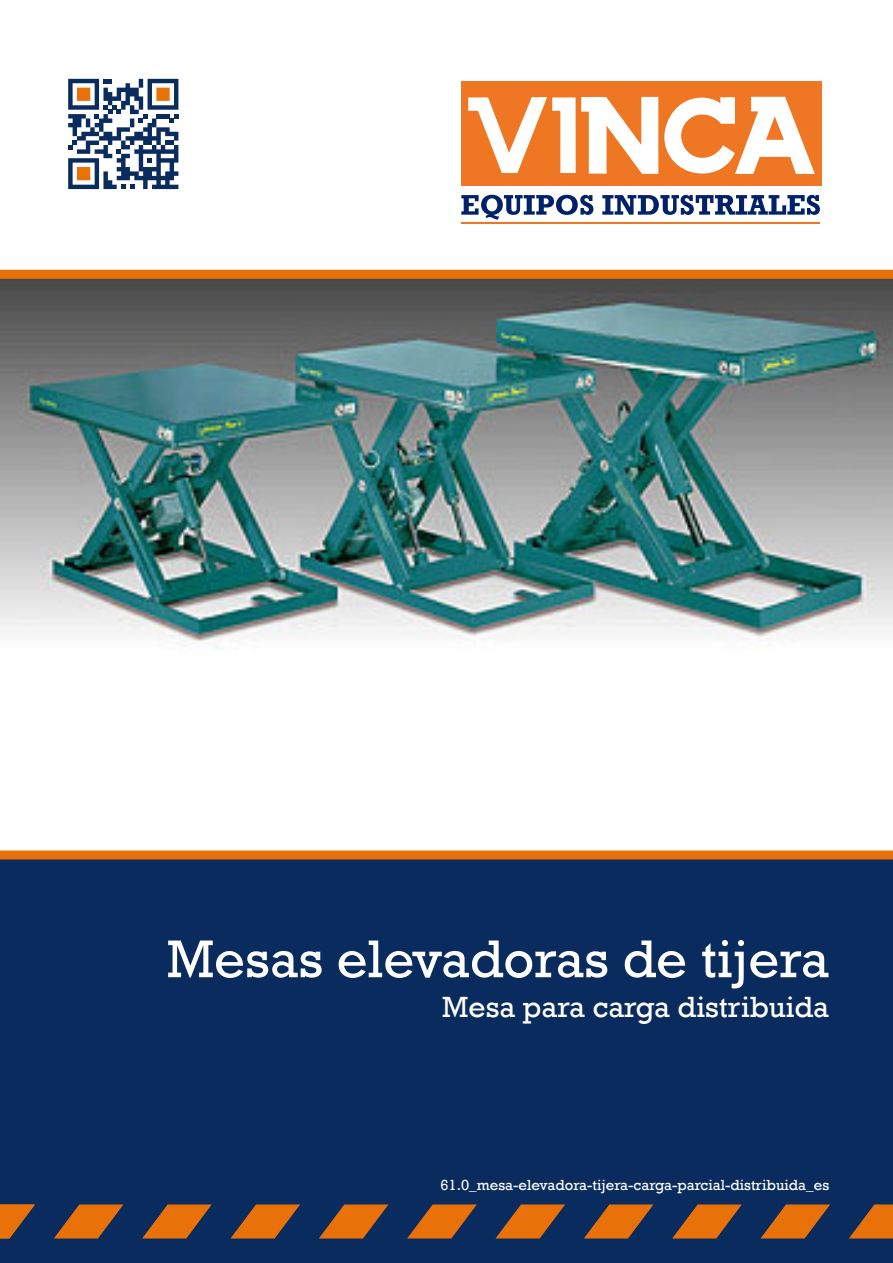
<style>
.page{position:relative;width:893px;height:1263px;background:#fff}
.page>*{position:absolute;margin:0;border:0;box-sizing:border-box;transform-origin:0 0}
.t1{font:54px "Rockwell";color:#fff}
.t2{font:30px "Rockwell";color:#fff}
.t3{font:15px "Rockwell";color:#fff}
</style>
<div class="page">
<div style="left:0;top:859px;width:893px;height:404px;background:#092b5e"></div>
<svg style="left:0;top:1204px;width:35px;height:34px"></svg>
<svg style="left:54px;top:1204px;width:69px;height:34px"></svg>
<svg style="left:142px;top:1204px;width:70px;height:34px"></svg>
<svg style="left:231px;top:1204px;width:69px;height:34px"></svg>
<svg style="left:319px;top:1204px;width:69px;height:34px"></svg>
<svg style="left:407px;top:1204px;width:70px;height:34px"></svg>
<svg style="left:496px;top:1204px;width:69px;height:34px"></svg>
<svg style="left:584px;top:1204px;width:69px;height:34px"></svg>
<svg style="left:672px;top:1204px;width:70px;height:34px"></svg>
<svg style="left:761px;top:1204px;width:69px;height:34px"></svg>
<svg style="left:849px;top:1204px;width:44px;height:34px"></svg>
<svg style="left:461px;top:195px;width:359px;height:25px"></svg>
<hr style="left:461px;top:222px;width:359px;height:2px;background:#ef7622">
<div style="left:461px;top:82px;width:360px;height:104px;background:#ef7622"></div>
<svg style="left:468px;top:97px;width:347px;height:77px"></svg>
<img style="left:0;top:279px;width:893px;height:371px">
<svg style="left:68px;top:79px;width:110px;height:110px"></svg>
<div style="left:0;top:270px;width:893px;height:9px;background:#e9710a"></div>
<div style="left:0;top:850px;width:893px;height:9px;background:#e9710a"></div>
<h1 class="t1" style="left:167px;top:928px;width:664px">Mesas elevadoras de tijera</h1>
<h2 class="t2" style="left:442px;top:990px;width:388px">Mesa para carga distribuida</h2>
<p class="t3" style="left:440px;top:1176px;width:390px">61.0_mesa-elevadora-tijera-carga-parcial-distribuida_es</p>
</div>
